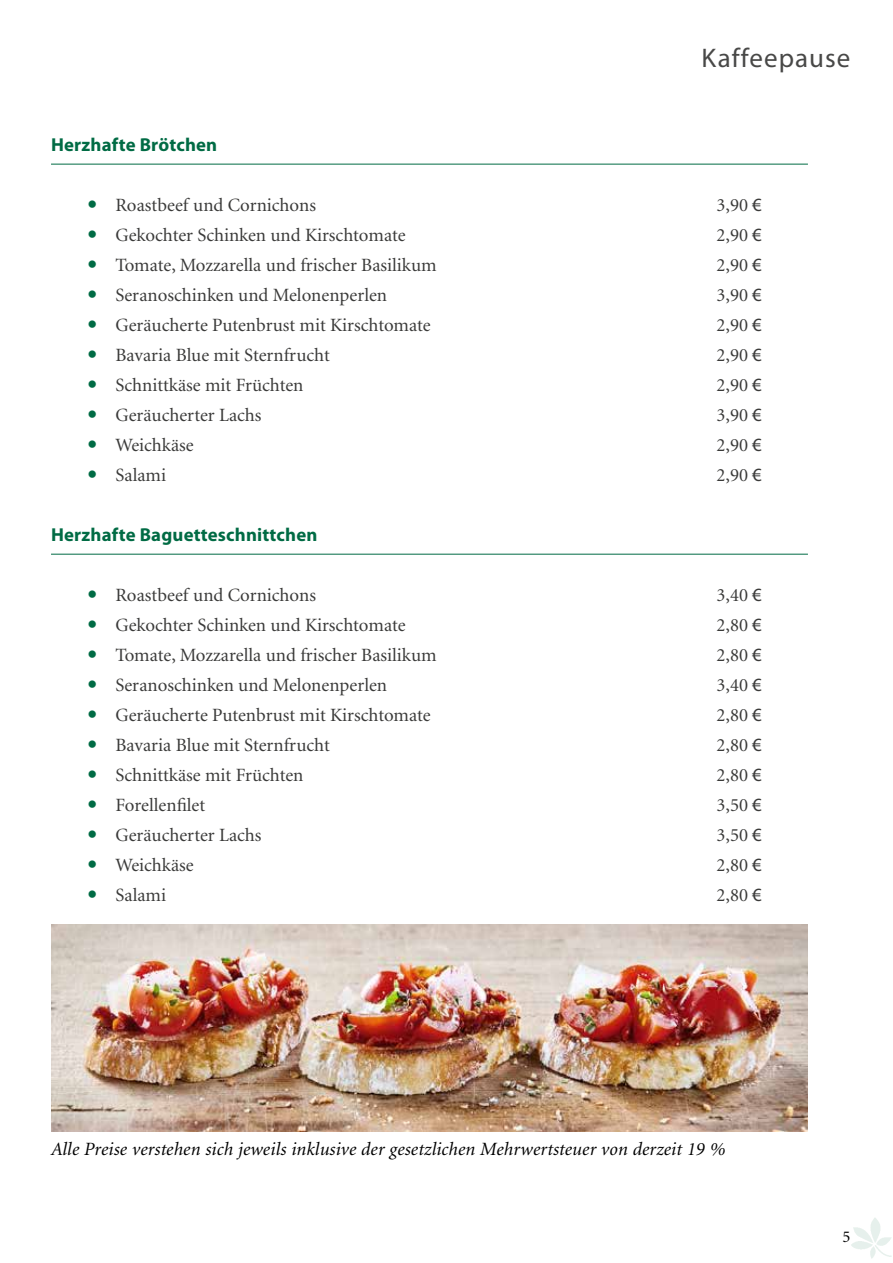
<style>
.page{position:relative;width:893px;height:1263px;background:#fff}
.page>*{position:absolute;margin:0;border:0;box-sizing:border-box;transform-origin:0 0}
.t1{font:27px "Myriad Pro";letter-spacing:.04em;color:#484847}
.t2{font:18.75px "Minion";color:#3a3a39}
.t3{font:italic 18.75px "Minion";letter-spacing:.005em;color:#000}
.t4{font:700 18.75px "Myriad Pro";letter-spacing:.01em;color:#006b44}
.t5{font:16.5px "Minion";color:#000}
.s1{font-family:"Myriad Pro"}
</style>
<div class="page">
<img style="left:851px;top:1218px;width:41px;height:41px">
<hr style="left:51px;top:164px;width:757px;height:1px;background:#006b44">
<hr style="left:51px;top:554px;width:757px;height:1px;background:#006b44">
<img style="left:51px;top:924px;width:757px;height:207px">
<p class="t4" style="left:51px;top:132px;width:168px">Herzhafte Brötchen</p>
<h1 class="t1" style="left:702px;top:41px;width:150px">Kaffeepause</h1>
<p class="t2" style="left:116px;top:196px;width:202px">Roastbeef und Cornichons</p>
<p class="t2" style="left:716px;top:196px;width:47px">3,90 <span class="s1">€</span></p>
<p class="t2" style="left:116px;top:226px;width:292px">Gekochter Schinken und Kirschtomate</p>
<p class="t2" style="left:716px;top:226px;width:47px">2,90 <span class="s1">€</span></p>
<p class="t2" style="left:116px;top:256px;width:323px">Tomate, Mozzarella und frischer Basilikum</p>
<p class="t2" style="left:716px;top:256px;width:47px">2,90 <span class="s1">€</span></p>
<p class="t2" style="left:116px;top:286px;width:273px">Seranoschinken und Melonenperlen</p>
<p class="t2" style="left:716px;top:286px;width:47px">3,90 <span class="s1">€</span></p>
<p class="t2" style="left:116px;top:316px;width:317px">Geräucherte Putenbrust mit Kirschtomate</p>
<p class="t2" style="left:716px;top:316px;width:47px">2,90 <span class="s1">€</span></p>
<p class="t2" style="left:116px;top:346px;width:216px">Bavaria Blue mit Sternfrucht</p>
<p class="t2" style="left:716px;top:346px;width:47px">2,90 <span class="s1">€</span></p>
<p class="t2" style="left:116px;top:376px;width:189px">Schnittkäse mit Früchten</p>
<p class="t2" style="left:716px;top:376px;width:47px">2,90 <span class="s1">€</span></p>
<p class="t2" style="left:116px;top:406px;width:148px">Geräucherter Lachs</p>
<p class="t2" style="left:716px;top:406px;width:47px">3,90 <span class="s1">€</span></p>
<p class="t2" style="left:116px;top:436px;width:80px">Weichkäse</p>
<p class="t2" style="left:716px;top:436px;width:47px">2,90 <span class="s1">€</span></p>
<p class="t2" style="left:116px;top:466px;width:52px">Salami</p>
<p class="t2" style="left:716px;top:466px;width:47px">2,90 <span class="s1">€</span></p>
<p class="t4" style="left:51px;top:522px;width:268px">Herzhafte Baguetteschnittchen</p>
<p class="t2" style="left:116px;top:586px;width:202px">Roastbeef und Cornichons</p>
<p class="t2" style="left:716px;top:586px;width:47px">3,40 <span class="s1">€</span></p>
<p class="t2" style="left:116px;top:616px;width:292px">Gekochter Schinken und Kirschtomate</p>
<p class="t2" style="left:716px;top:616px;width:47px">2,80 <span class="s1">€</span></p>
<p class="t2" style="left:116px;top:646px;width:323px">Tomate, Mozzarella und frischer Basilikum</p>
<p class="t2" style="left:716px;top:646px;width:47px">2,80 <span class="s1">€</span></p>
<p class="t2" style="left:116px;top:676px;width:273px">Seranoschinken und Melonenperlen</p>
<p class="t2" style="left:716px;top:676px;width:47px">3,40 <span class="s1">€</span></p>
<p class="t2" style="left:116px;top:706px;width:317px">Geräucherte Putenbrust mit Kirschtomate</p>
<p class="t2" style="left:716px;top:706px;width:47px">2,80 <span class="s1">€</span></p>
<p class="t2" style="left:116px;top:736px;width:216px">Bavaria Blue mit Sternfrucht</p>
<p class="t2" style="left:716px;top:736px;width:47px">2,80 <span class="s1">€</span></p>
<p class="t2" style="left:116px;top:766px;width:189px">Schnittkäse mit Früchten</p>
<p class="t2" style="left:716px;top:766px;width:47px">2,80 <span class="s1">€</span></p>
<p class="t2" style="left:116px;top:796px;width:91px">Forellenfilet</p>
<p class="t2" style="left:716px;top:796px;width:47px">3,50 <span class="s1">€</span></p>
<p class="t2" style="left:116px;top:826px;width:148px">Geräucherter Lachs</p>
<p class="t2" style="left:716px;top:826px;width:47px">3,50 <span class="s1">€</span></p>
<p class="t2" style="left:116px;top:856px;width:80px">Weichkäse</p>
<p class="t2" style="left:716px;top:856px;width:47px">2,80 <span class="s1">€</span></p>
<p class="t2" style="left:116px;top:886px;width:52px">Salami</p>
<p class="t2" style="left:716px;top:886px;width:47px">2,80 <span class="s1">€</span></p>
<p class="t3" style="left:51px;top:1140px;width:676px">Alle Preise verstehen sich jeweils inklusive der gesetzlichen Mehrwertsteuer von derzeit 19 %</p>
<p class="t5" style="left:842px;top:1228px;width:9px">5</p>
</div>
